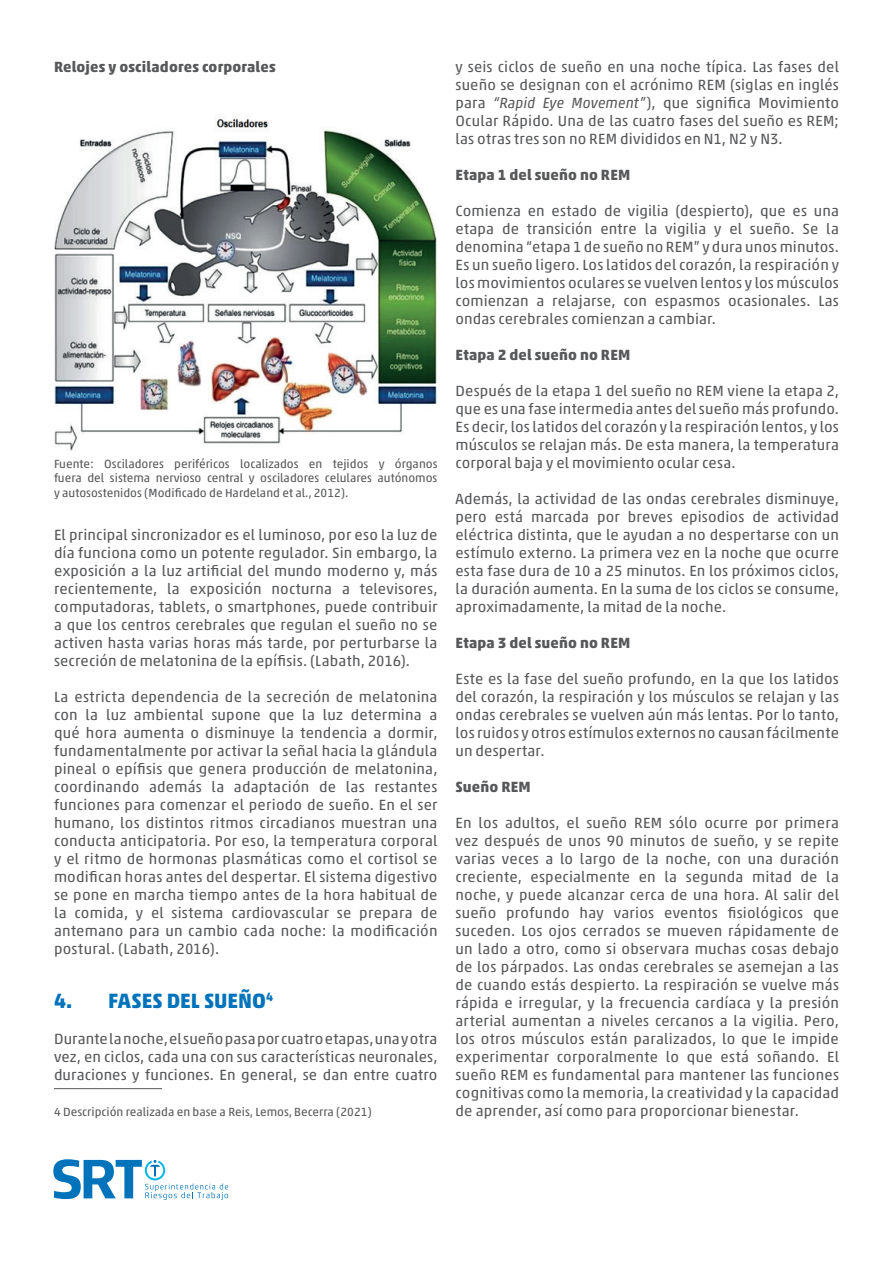
<style>
.page{position:relative;width:893px;height:1263px;background:#fff}
.page>*{position:absolute;margin:0;border:0;box-sizing:border-box;transform-origin:0 0}
.t1{font:700 21px "Akko Pro";color:#0173bb}
.t2{font:15px/18px "Akko Pro";letter-spacing:.01em;color:#57585a;text-align:justify}
.t3{font:700 15px "Akko Pro";letter-spacing:.01em;color:#57585a}
.t4{font:12px/14.4px "Akko Pro";color:#57585a;text-align:justify}
.s1{font-style:italic}
</style>
<div class="page">
<svg style="left:53px;top:1159px;width:175px;height:41px"></svg>
<img style="left:54px;top:115px;width:383px;height:335px">
<hr style="left:54px;top:1088px;width:108px;height:1px;background:#57585a">
<p class="t3" style="left:54px;top:58px;width:223px">Relojes y osciladores corporales</p>
<p class="t4" style="left:54px;top:457px;width:385px">Fuente: Osciladores periféricos localizados en tejidos y órganos fuera del sistema nervioso central y osciladores celulares autónomos y autosostenidos (Modificado de Hardeland et al., 2012).</p>
<p class="t2" style="left:54px;top:526px;width:385px">El principal sincronizador es el luminoso, por eso la luz de día funciona como un potente regulador. Sin embargo, la exposición a la luz artificial del mundo moderno y, más recientemente, la exposición nocturna a televisores, computadoras, tablets, o smartphones, puede contribuir a que los centros cerebrales que regulan el sueño no se activen hasta varias horas más tarde, por perturbarse la secreción de melatonina de la epífisis. (Labath, 2016).</p>
<p class="t2" style="left:54px;top:688px;width:385px">La estricta dependencia de la secreción de melatonina con la luz ambiental supone que la luz determina a qué hora aumenta o disminuye la tendencia a dormir, fundamentalmente por activar la señal hacia la glándula pineal o epífisis que genera producción de melatonina, coordinando además la adaptación de las restantes funciones para comenzar el periodo de sueño. En el ser humano, los distintos ritmos circadianos muestran una conducta anticipatoria. Por eso, la temperatura corporal y el ritmo de hormonas plasmáticas como el cortisol se modifican horas antes del despertar. El sistema digestivo se pone en marcha tiempo antes de la hora habitual de la comida, y el sistema cardiovascular se prepara de antemano para un cambio cada noche: la modificación postural. (Labath, 2016).</p>
<h1 class="t1" style="left:54px;top:988px;width:221px">4. FASES DEL SUEÑO<sup>4</sup></h1>
<p class="t2" style="left:54px;top:1030px;width:385px">Durante la noche, el sueño pasa por cuatro etapas, una y otra vez, en ciclos, cada una con sus características neuronales, duraciones y funciones. En general, se dan entre cuatro</p>
<p class="t4" style="left:54px;top:1105px;width:319px">4 Descripción realizada en base a Reis, Lemos, Becerra (2021)</p>
<p class="t2" style="left:455px;top:58px;width:385px">y seis ciclos de sueño en una noche típica. Las fases del sueño se designan con el acrónimo REM (siglas en inglés para <span class="s1">“Rapid Eye Movement”</span>), que significa Movimiento Ocular Rápido. Una de las cuatro fases del sueño es REM; las otras tres son no REM divididos en N1, N2 y N3.</p>
<p class="t3" style="left:455px;top:166px;width:176px">Etapa 1 del sueño no REM</p>
<p class="t2" style="left:455px;top:202px;width:385px">Comienza en estado de vigilia (despierto), que es una etapa de transición entre la vigilia y el sueño. Se la denomina “etapa 1 de sueño no REM” y dura unos minutos.<br>Es un sueño ligero. Los latidos del corazón, la respiración y los movimientos oculares se vuelven lentos y los músculos comienzan a relajarse, con espasmos ocasionales. Las ondas cerebrales comienzan a cambiar.</p>
<p class="t3" style="left:455px;top:346px;width:176px">Etapa 2 del sueño no REM</p>
<p class="t2" style="left:455px;top:382px;width:385px">Después de la etapa 1 del sueño no REM viene la etapa 2, que es una fase intermedia antes del sueño más profundo.<br>Es decir, los latidos del corazón y la respiración lentos, y los músculos se relajan más. De esta manera, la temperatura corporal baja y el movimiento ocular cesa.</p>
<p class="t2" style="left:455px;top:490px;width:385px">Además, la actividad de las ondas cerebrales disminuye, pero está marcada por breves episodios de actividad eléctrica distinta, que le ayudan a no despertarse con un estímulo externo. La primera vez en la noche que ocurre esta fase dura de 10 a 25 minutos. En los próximos ciclos, la duración aumenta. En la suma de los ciclos se consume, aproximadamente, la mitad de la noche.</p>
<p class="t3" style="left:455px;top:634px;width:176px">Etapa 3 del sueño no REM</p>
<p class="t2" style="left:455px;top:670px;width:385px">Este es la fase del sueño profundo, en la que los latidos del corazón, la respiración y los músculos se relajan y las ondas cerebrales se vuelven aún más lentas. Por lo tanto, los ruidos y otros estímulos externos no causan fácilmente un despertar.</p>
<p class="t3" style="left:455px;top:778px;width:77px">Sueño REM</p>
<p class="t2" style="left:455px;top:814px;width:385px">En los adultos, el sueño REM sólo ocurre por primera vez después de unos 90 minutos de sueño, y se repite varias veces a lo largo de la noche, con una duración creciente, especialmente en la segunda mitad de la noche, y puede alcanzar cerca de una hora. Al salir del sueño profundo hay varios eventos fisiológicos que suceden. Los ojos cerrados se mueven rápidamente de un lado a otro, como si observara muchas cosas debajo de los párpados. Las ondas cerebrales se asemejan a las de cuando estás despierto. La respiración se vuelve más rápida e irregular, y la frecuencia cardíaca y la presión arterial aumentan a niveles cercanos a la vigilia. Pero, los otros músculos están paralizados, lo que le impide experimentar corporalmente lo que está soñando. El sueño REM es fundamental para mantener las funciones cognitivas como la memoria, la creatividad y la capacidad de aprender, así como para proporcionar bienestar.</p>
</div>
